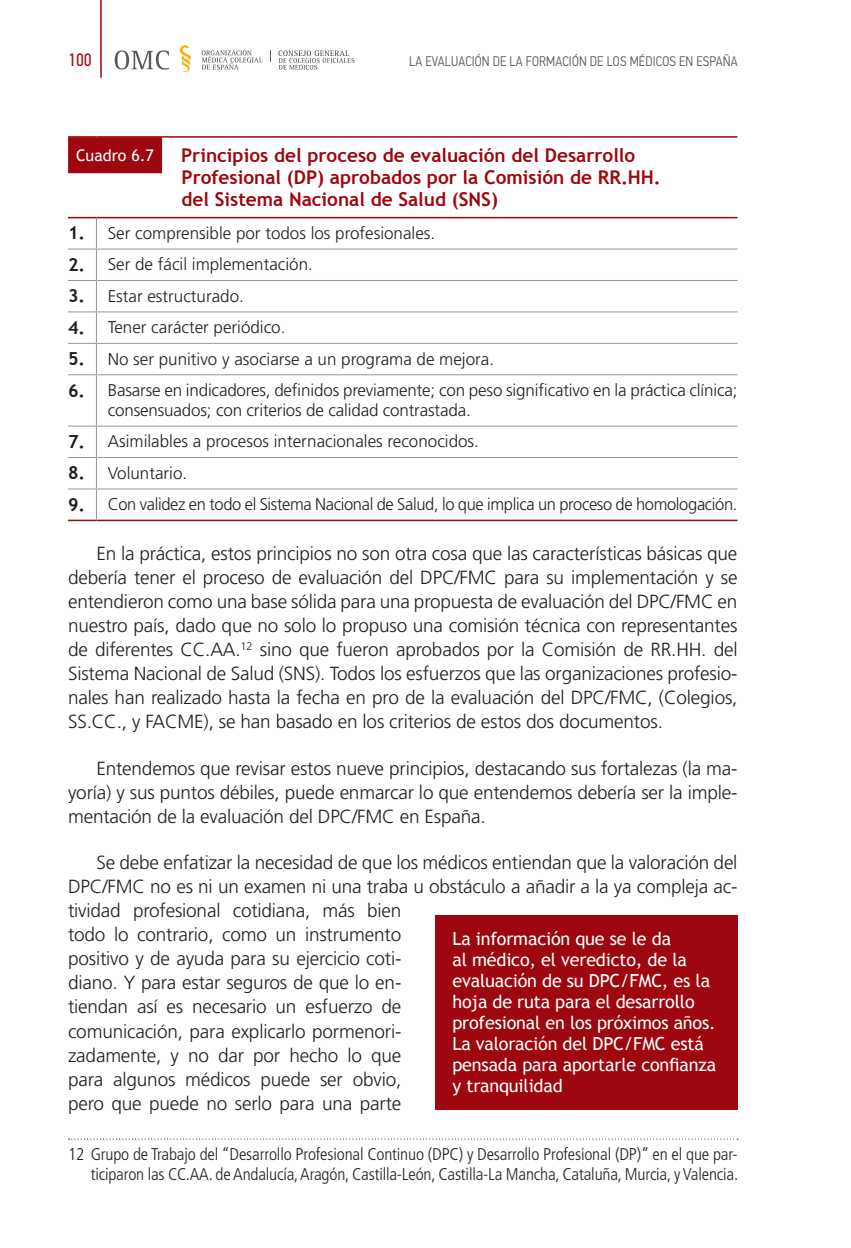
<style>
.page{position:relative;width:851px;height:1248px;background:#fff}
.page>*{position:absolute;margin:0;border:0;box-sizing:border-box;transform-origin:0 0}
.t1{font:300 19px/24px "Frutiger LT Std";letter-spacing:-.01em;color:#231f20;text-align:justify}
.Títulos_tablas_B{font:700 19px/22px "Trebuchet MS";color:#9d070d}
.Cajas_resaltados{font:18px/21px "Trebuchet MS";letter-spacing:-.01em;color:#fff}
.Texto_tablas_B{font:700 18px "Trebuchet MS";color:#231f20}
.t2{font:18px "PFDIN Text Cond Pro";color:#9d070d}
.Primer_párrafo{font:300 17px/20.4px "Frutiger LT Std";letter-spacing:-.01em;color:#231f20}
.Notas_al_pie{font:300 condensed 17px/20.4px "Frutiger LT Std";letter-spacing:-.01em;color:#231f20;text-align:right}
.Títulos_tablas_B-2{font:16px "Trebuchet MS";color:#fff}
.t3{font:300 14px "PFDIN Text Cond Pro";letter-spacing:.01em;color:#57585a}
</style>
<div class="page">
<svg style="left:179px;top:45px;width:12px;height:28px"></svg>
<svg style="left:115px;top:50px;width:54px;height:20px"></svg>
<svg style="left:270px;top:50px;width:1px;height:12px"></svg>
<svg style="left:202px;top:49px;width:60px;height:21px"></svg>
<svg style="left:278px;top:50px;width:76px;height:20px"></svg>
<hr style="left:100px;top:0;width:2px;height:78px;background:#9d070d">
<hr style="left:68px;top:136px;width:28px;height:2px;background:#9d070d">
<hr style="left:96px;top:136px;width:641px;height:2px;background:#9d070d">
<svg style="left:68px;top:217px;width:28px;height:1px"></svg>
<hr style="left:68px;top:519px;width:28px;height:2px;background:#9d070d">
<hr style="left:96px;top:519px;width:641px;height:2px;background:#9d070d">
<hr style="left:96px;top:218px;width:1px;height:30px;background:#939598">
<svg style="left:68px;top:248px;width:28px;height:1px"></svg>
<hr style="left:96px;top:248px;width:641px;height:1px;background:#939598">
<hr style="left:96px;top:249px;width:1px;height:31px;background:#939598">
<svg style="left:68px;top:280px;width:28px;height:1px"></svg>
<hr style="left:96px;top:280px;width:641px;height:1px;background:#939598">
<hr style="left:96px;top:281px;width:1px;height:30px;background:#939598">
<svg style="left:68px;top:311px;width:28px;height:1px"></svg>
<hr style="left:96px;top:311px;width:641px;height:1px;background:#939598">
<hr style="left:96px;top:312px;width:1px;height:31px;background:#939598">
<svg style="left:68px;top:343px;width:28px;height:1px"></svg>
<hr style="left:96px;top:343px;width:641px;height:1px;background:#939598">
<hr style="left:96px;top:344px;width:1px;height:30px;background:#939598">
<svg style="left:68px;top:374px;width:28px;height:1px"></svg>
<hr style="left:96px;top:374px;width:641px;height:1px;background:#939598">
<hr style="left:96px;top:375px;width:1px;height:50px;background:#939598">
<svg style="left:68px;top:425px;width:28px;height:1px"></svg>
<hr style="left:96px;top:425px;width:641px;height:1px;background:#939598">
<hr style="left:96px;top:426px;width:1px;height:31px;background:#939598">
<svg style="left:68px;top:457px;width:28px;height:1px"></svg>
<hr style="left:96px;top:457px;width:641px;height:1px;background:#939598">
<hr style="left:96px;top:458px;width:1px;height:30px;background:#939598">
<svg style="left:68px;top:488px;width:28px;height:1px"></svg>
<hr style="left:96px;top:488px;width:641px;height:1px;background:#939598">
<hr style="left:96px;top:489px;width:1px;height:30px;background:#939598">
<hr style="left:96px;top:217px;width:641px;height:1px;background:#9d070d">
<div style="left:68px;top:137px;width:94px;height:36px;background:#9d070d"></div>
<svg style="left:69px;top:1138px;width:669px;height:1px"></svg>
<div style="left:435px;top:914px;width:302px;height:195px;background:#9d070d"></div>
<p class="t2" style="left:68px;top:49px;width:25px">100</p>
<p class="t3" style="left:409px;top:53px;width:329px">LA EVALUACIÓN DE LA FORMACIÓN DE LOS MÉDICOS EN ESPAÑA</p>
<p class="Títulos_tablas_B-2" style="left:76px;top:146px;width:79px">Cuadro 6.7</p>
<p class="Títulos_tablas_B" style="left:181px;top:144px;width:481px">Principios del proceso de evaluación del Desarrollo<br>Profesional (DP) aprobados por la Comisión de RR.HH. del Sistema Nacional de Salud (SNS)</p>
<p class="Texto_tablas_B" style="left:68px;top:222px;width:19px">1.</p>
<p class="Primer_párrafo" style="left:108px;top:223px;width:329px">Ser comprensible por todos los profesionales.</p>
<p class="Texto_tablas_B" style="left:68px;top:253px;width:19px">2.</p>
<p class="Primer_párrafo" style="left:108px;top:254px;width:206px">Ser de fácil implementación.</p>
<p class="Texto_tablas_B" style="left:68px;top:284px;width:19px">3.</p>
<p class="Primer_párrafo" style="left:108px;top:286px;width:137px">Estar estructurado.</p>
<p class="Texto_tablas_B" style="left:68px;top:316px;width:19px">4.</p>
<p class="Primer_párrafo" style="left:108px;top:317px;width:179px">Tener carácter periódico.</p>
<p class="Texto_tablas_B" style="left:68px;top:347px;width:19px">5.</p>
<p class="Primer_párrafo" style="left:108px;top:349px;width:388px">No ser punitivo y asociarse a un programa de mejora.</p>
<p class="Texto_tablas_B" style="left:68px;top:379px;width:19px">6.</p>
<p class="Primer_párrafo" style="left:108px;top:380px;width:631px">Basarse en indicadores, definidos previamente; con peso significativo en la práctica clínica; consensuados; con criterios de calidad contrastada.</p>
<p class="Texto_tablas_B" style="left:68px;top:430px;width:19px">7.</p>
<p class="Primer_párrafo" style="left:108px;top:431px;width:372px">Asimilables a procesos internacionales reconocidos.</p>
<p class="Texto_tablas_B" style="left:68px;top:461px;width:19px">8.</p>
<p class="Primer_párrafo" style="left:108px;top:463px;width:81px">Voluntario.</p>
<p class="Texto_tablas_B" style="left:68px;top:493px;width:19px">9.</p>
<p class="Primer_párrafo" style="left:108px;top:494px;width:631px">Con validez en todo el Sistema Nacional de Salud, lo que implica un proceso de homologación.</p>
<p class="t1" style="left:68px;top:541px;width:671px;text-indent:28px">En la práctica, estos principios no son otra cosa que las características básicas que debería tener el proceso de evaluación del DPC/FMC para su implementación y se entendieron como una base sólida para una propuesta de evaluación del DPC/FMC en nuestro país, dado que no solo lo propuso una comisión técnica con representantes de diferentes CC.AA.<sup>12</sup> sino que fueron aprobados por la Comisión de RR.HH. del Sistema Nacional de Salud (SNS). Todos los esfuerzos que las organizaciones profesio&shy;nales han realizado hasta la fecha en pro de la evaluación del DPC/FMC, (Colegios, SS.CC., y FACME), se han basado en los criterios de estos dos documentos.</p>
<p class="t1" style="left:68px;top:756px;width:670px;text-indent:28px">Entendemos que revisar estos nueve principios, destacando sus fortalezas (la ma&shy;yoría) y sus puntos débiles, puede enmarcar lo que entendemos debería ser la imple&shy;mentación de la evaluación del DPC/FMC en España.</p>
<p class="t1" style="left:68px;top:851px;width:670px;text-align:left;text-indent:28px">Se debe enfatizar la necesidad de que los médicos entiendan que la valoración del DPC/FMC no es ni un examen ni una traba u obstáculo a añadir a la ya compleja ac&shy;tividad profesional cotidiana, más bien<br>todo lo contrario, como un instrumento<br>positivo y de ayuda para su ejercicio coti-<br>diano. Y para estar seguros de que lo en-<br>tiendan así es necesario un esfuerzo de<br>comunicación, para explicarlo pormenori-<br>zadamente, y no dar por hecho lo que<br>para algunos médicos puede ser obvio,<br>pero que puede no serlo para una parte</p>
<p class="Notas_al_pie" style="left:68px;top:1143px;width:671px">12 Grupo de Trabajo del “Desarrollo Profesional Continuo (DPC) y Desarrollo Profesional (DP)” en el que par&shy;ticiparon las CC.AA. de Andalucía, Aragón, Castilla-León, Castilla-La Mancha, Cataluña, Murcia, y Valencia.</p>
<p class="Cajas_resaltados" style="left:452px;top:928px;width:265px">La información que se le da<br>al médico, el veredicto, de la evaluación de su DPC/FMC, es la hoja de ruta para el desarrollo profesional en los próximos años.<br>La valoración del DPC/FMC está pensada para aportarle confianza y tranquilidad</p>
</div>
